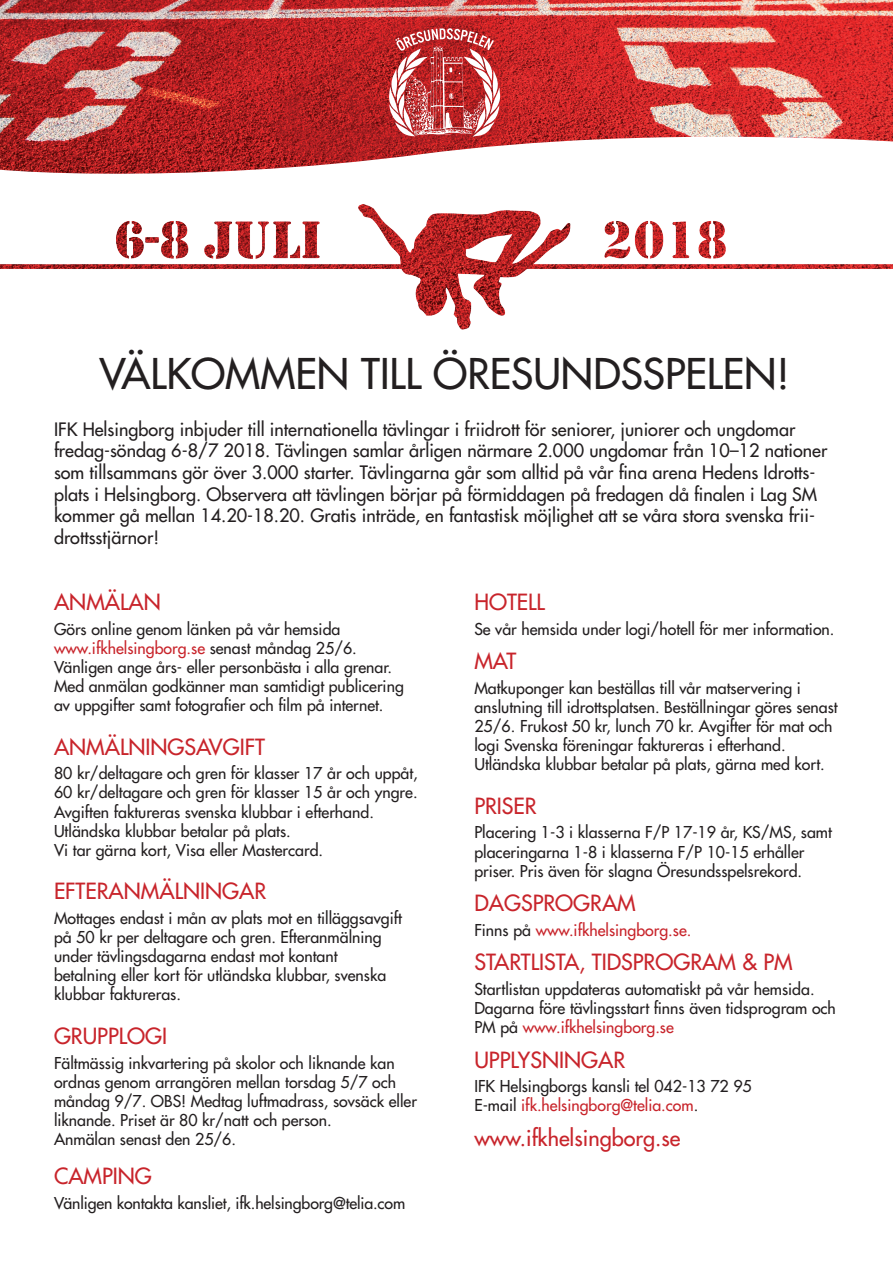
<style>
.page{position:relative;width:893px;height:1263px;background:#fff}
.page>*{position:absolute;margin:0;border:0;box-sizing:border-box;transform-origin:0 0}
.t1{font:500 41.25px "Futura Std";color:#231f20}
.t2{font:500 21.75px "Futura Std";color:#c8242b}
.t3{font:500 18px/21.6px "Futura Std";color:#231f20}
.t4{font:500 15.9px/19px "Futura Std";color:#231f20}
.t5{font:500 15.9px "Futura Std";color:#c8242b}
.s1{color:#c8242b}
.s2{color:#231f20}
</style>
<div class="page">
<img style="left:0;top:0;width:893px;height:330px">
<svg style="left:0;top:123px;width:893px;height:83px"></svg>
<svg style="left:389px;top:28px;width:111px;height:109px"></svg>
<h1 class="t1" style="left:99px;top:348px;width:692px">VÄLKOMMEN TILL ÖRESUNDSSPELEN!</h1>
<p class="t3" style="left:54px;top:418px;width:775px">IFK Helsingborg inbjuder till internationella tävlingar i friidrott för seniorer, juniorer och ungdomar fredag-söndag 6-8/7 2018. Tävlingen samlar årligen närmare 2.000 ungdomar från 10–12 nationer som tillsammans gör över 3.000 starter. Tävlingarna går som alltid på vår fina arena Hedens Idrotts&shy;plats i Helsingborg. Observera att tävlingen börjar på förmiddagen på fredagen då finalen i Lag SM kommer gå mellan 14.20-18.20. Gratis inträde, en fantastisk möjlighet att se våra stora svenska frii&shy;drottsstjärnor!</p>
<h2 class="t2" style="left:54px;top:588px;width:108px">ANMÄLAN</h2>
<p class="t4" style="left:54px;top:619px;width:351px">Görs online genom länken på vår hemsida <span class="s1">www.ifkhelsingborg.se</span> senast måndag 25/6.<br>Vänligen ange års- eller personbästa i alla grenar.<br>Med anmälan godkänner man samtidigt publicering av uppgifter samt fotografier och film på internet.</p>
<h2 class="t2" style="left:54px;top:733px;width:212px">ANMÄLNINGSAVGIFT</h2>
<p class="t4" style="left:54px;top:764px;width:365px">80 kr/deltagare och gren för klasser 17 år och uppåt, 60 kr/deltagare och gren för klasser 15 år och yngre.<br>Avgiften faktureras svenska klubbar i efterhand.<br>Utländska klubbar betalar på plats.<br>Vi tar gärna kort, Visa eller Mastercard.</p>
<h2 class="t2" style="left:54px;top:878px;width:214px">EFTERANMÄLNINGAR</h2>
<p class="t4" style="left:54px;top:908px;width:349px">Mottages endast i mån av plats mot en tilläggsavgift på 50 kr per deltagare och gren. Efteranmälning under tävlingsdagarna endast mot kontant betalning eller kort för utländska klubbar, svenska klubbar faktureras.</p>
<h2 class="t2" style="left:54px;top:1022px;width:115px">GRUPPLOGI</h2>
<p class="t4" style="left:54px;top:1053px;width:364px">Fältmässig inkvartering på skolor och liknande kan ordnas genom arrangören mellan torsdag 5/7 och måndag 9/7. OBS! Medtag luftmadrass, sovsäck eller liknande. Priset är 80 kr/natt och person.<br>Anmälan senast den 25/6.</p>
<h2 class="t2" style="left:54px;top:1162px;width:99px">CAMPING</h2>
<p class="t4" style="left:54px;top:1193px;width:353px">Vänligen kontakta kansliet, ifk.helsingborg@telia.com</p>
<h2 class="t2" style="left:474px;top:588px;width:72px">HOTELL</h2>
<p class="t4" style="left:474px;top:619px;width:362px">Se vår hemsida under logi/hotell för mer information.</p>
<h2 class="t2" style="left:474px;top:647px;width:43px">MAT</h2>
<p class="t4" style="left:474px;top:678px;width:365px">Matkuponger kan beställas till vår matservering i anslutning till idrottsplatsen. Beställningar göres senast 25/6. Frukost 50 kr, lunch 70 kr. Avgifter för mat och logi Svenska föreningar faktureras i efterhand.<br>Utländska klubbar betalar på plats, gärna med kort.</p>
<h2 class="t2" style="left:474px;top:792px;width:64px">PRISER</h2>
<p class="t4" style="left:474px;top:823px;width:359px">Placering 1-3 i klasserna F/P 17-19 år, KS/MS, samt placeringarna 1-8 i klasserna F/P 10-15 erhåller priser. Pris även för slagna Öresundsspelsrekord.</p>
<h2 class="t2" style="left:474px;top:889px;width:163px">DAGSPROGRAM</h2>
<p class="t5" style="left:474px;top:920px;width:219px"><span class="s2">Finns på</span> www.ifkhelsingborg.se.</p>
<h2 class="t2" style="left:474px;top:949px;width:320px">STARTLISTA, TIDSPROGRAM &amp; PM</h2>
<p class="t4" style="left:474px;top:979px;width:363px">Startlistan uppdateras automatiskt på vår hemsida.<br>Dagarna före tävlingsstart finns även tidsprogram och<br>PM på <span class="s1">www.ifkhelsingborg.se</span></p>
<h2 class="t2" style="left:474px;top:1046px;width:152px">UPPLYSNINGAR</h2>
<p class="t4" style="left:474px;top:1077px;width:279px">IFK Helsingborgs kansli tel 042-13 72 95<br>E-mail <span class="s1">ifk.helsingborg@telia.com</span>.</p>
<h2 class="t2" style="left:474px;top:1124px;width:208px">www.ifkhelsingborg.se</h2>
</div>
